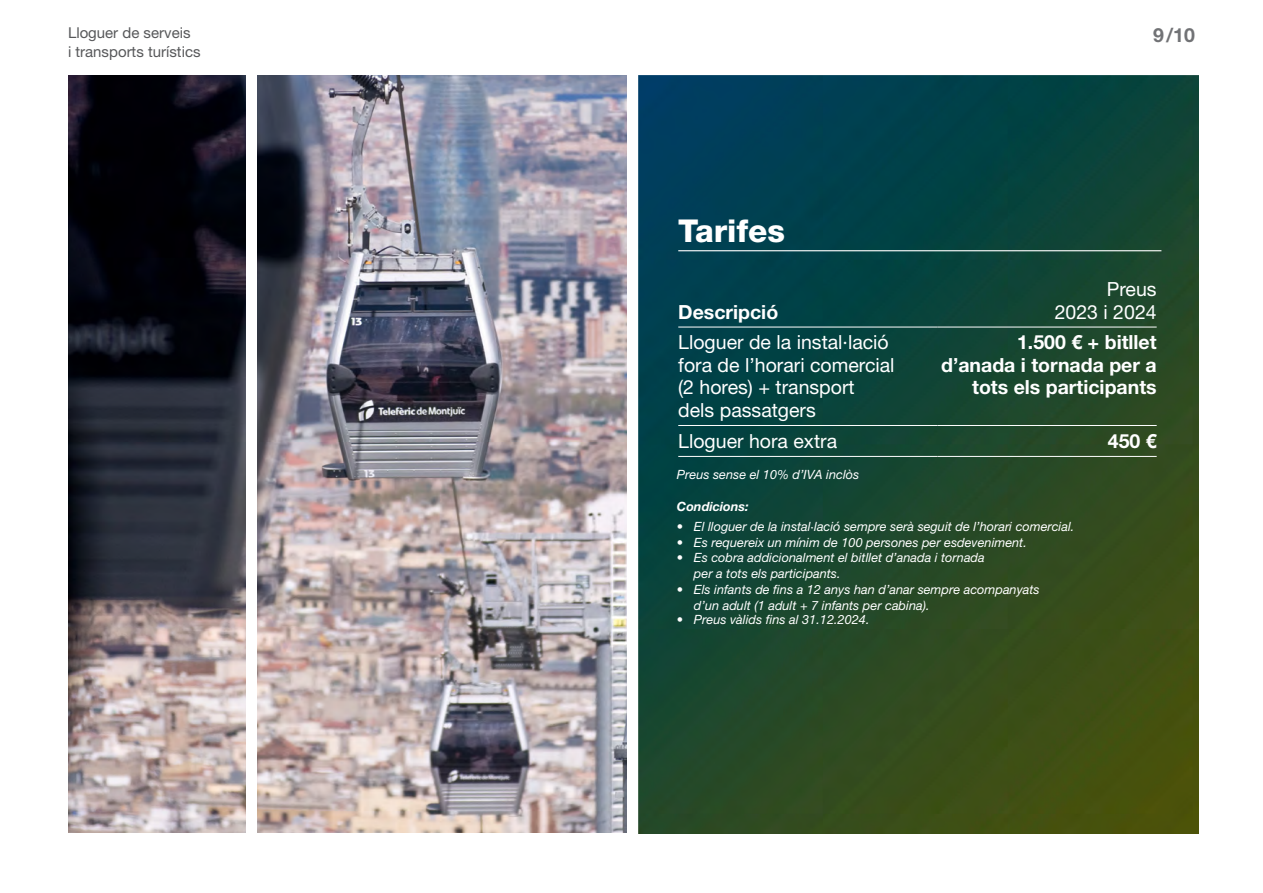
<style>
.page{position:relative;width:1263px;height:893px;background:#fff}
.page>*{position:absolute;margin:0;border:0;box-sizing:border-box;transform-origin:0 0}
.t1{font:800 31.5px "Helvetica Neue LT Std";color:#fff}
.t2{font:19.5px/22.5px "Helvetica Neue LT Std";color:#fff;text-align:right}
.t3{font:700 19.5px/22.5px "Helvetica Neue LT Std";color:#fff;text-align:right}
.t4{font:700 19.5px "Helvetica Neue LT Std";color:#717275}
.t5{font:15px "Helvetica Neue LT Std";color:#57585a}
.t6{font:italic 12.75px/15.8px "Helvetica Neue LT Std";color:#fff}
.t7{font:italic 700 12.75px "Helvetica Neue LT Std";color:#fff}
</style>
<div class="page">
<img style="left:639px;top:75px;width:559px;height:759px">
<hr style="left:678px;top:327px;width:260px;height:1px;background:#fff">
<hr style="left:938px;top:327px;width:219px;height:1px;background:#fff">
<hr style="left:678px;top:425px;width:260px;height:1px;background:#fff">
<hr style="left:938px;top:425px;width:219px;height:1px;background:#fff">
<hr style="left:678px;top:456px;width:260px;height:1px;background:#fff">
<hr style="left:938px;top:456px;width:219px;height:1px;background:#fff">
<img style="left:68px;top:75px;width:177px;height:758px">
<img style="left:257px;top:75px;width:369px;height:757px">
<hr style="left:678px;top:250px;width:483px;height:1px;background:#fff">
<p class="t5" style="left:68px;top:24px;width:124px">Lloguer de serveis</p>
<h2 class="t4" style="left:1153px;top:22px;width:43px">9/10</h2>
<p class="t5" style="left:68px;top:43px;width:134px">i transports turístics</p>
<h1 class="t1" style="left:678px;top:212px;width:108px">Tarifes</h1>
<h2 class="t3" style="left:678px;top:300px;width:101px">Descripció</h2>
<h2 class="t2" style="left:1055px;top:278px;width:103px">Preus<br>2023 i 2024</h2>
<h2 class="t2" style="left:678px;top:331px;width:218px;text-align:left">Lloguer de la instal·lació fora de l’horari comercial (2 hores) + transport dels passatgers</h2>
<h2 class="t3" style="left:941px;top:331px;width:217px">1.500 € + bitllet d’anada i tornada per a tots els participants</h2>
<h2 class="t2" style="left:678px;top:429px;width:160px">Lloguer hora extra</h2>
<h2 class="t3" style="left:1108px;top:429px;width:50px">450 €</h2>
<p class="t6" style="left:677px;top:467px;width:184px">Preus sense el 10% d’IVA inclòs</p>
<p class="t7" style="left:677px;top:498px;width:73px">Condicions:</p>
<p class="t6" style="left:677px;top:518px;width:399px">• El lloguer de la instal·lació sempre serà seguit de l’horari comercial.</p>
<p class="t6" style="left:677px;top:534px;width:351px">• Es requereix un mínim de 100 persones per esdeveniment.</p>
<p class="t6" style="left:694px;top:550px;width:292px;text-indent:-17px">• Es cobra addicionalment el bitllet d’anada i tornada per a tots els participants.</p>
<p class="t6" style="left:694px;top:581px;width:347px;text-indent:-17px">• Els infants de fins a 12 anys han d’anar sempre acompanyats d’un adult (1 adult + 7 infants per cabina).</p>
<p class="t6" style="left:677px;top:612px;width:194px">• Preus vàlids fins al 31.12.2024.</p>
</div>
